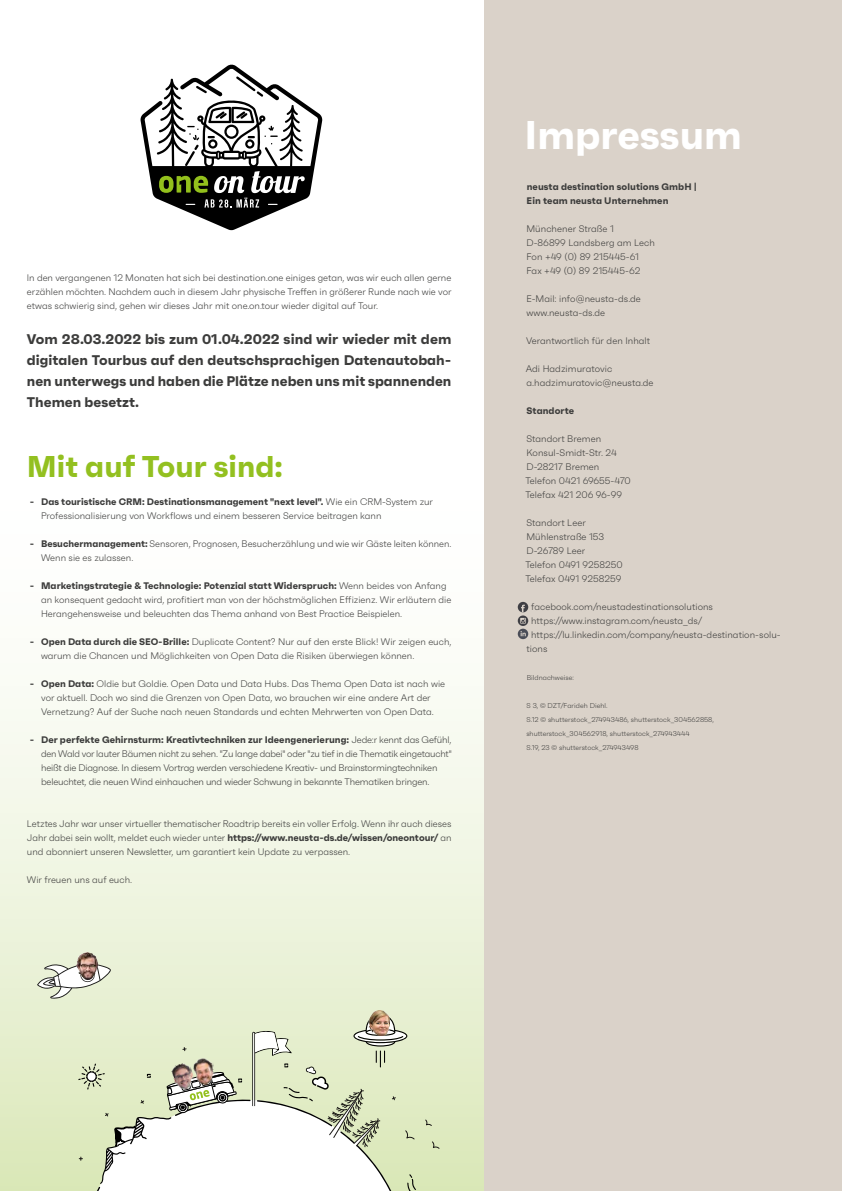
<style>
.page{position:relative;width:842px;height:1191px;background:#fff}
.page>*{position:absolute;margin:0;border:0;box-sizing:border-box;transform-origin:0 0}
.t1{font:700 40px "Faktum";color:#fff}
.t2{font:700 30px "Faktum";color:#93c020}
.t3{font:700 14px/21px "Faktum";color:#3c3c3b;text-align:justify}
.t4{font:300 9.5px/14px "Faktum";color:#3c3c3b}
.t5{font:300 9.5px/14px "Faktum";letter-spacing:-.02em;color:#3c3c3b}
.t6{font:700 9.5px/14px "Faktum";letter-spacing:.005em;color:#3c3c3b}
.t7{font:300 7px/14px "Faktum";letter-spacing:.005em;color:#3c3c3b}
.s1{font-weight:700}
</style>
<div class="page">
<div style="left:0;top:468px;width:575px;height:723px;background:linear-gradient(to bottom,#fff,#dde9be)"></div>
<svg style="left:37px;top:961px;width:74px;height:38px"></svg>
<img style="left:369px;top:1010px;width:21px;height:4px">
<svg style="left:431px;top:1140px;width:9px;height:9px"></svg>
<svg style="left:425px;top:1119px;width:7px;height:7px"></svg>
<img style="left:76px;top:952px;width:22px;height:28px">
<svg style="left:78px;top:1014px;width:339px;height:177px"></svg>
<div style="left:484px;top:0;width:358px;height:1191px;background:#dad2c9"></div>
<svg style="left:518px;top:615px;width:10px;height:11px"></svg>
<svg style="left:518px;top:602px;width:10px;height:10px"></svg>
<svg style="left:518px;top:618px;width:10px;height:21px"></svg>
<svg style="left:140px;top:64px;width:183px;height:166px"></svg>
<p class="t4" style="left:27px;top:270px;width:426px;text-align:justify">In den vergangenen 12 Monaten hat sich bei destination.one einiges getan, was wir euch allen gerne erzählen möchten. Nachdem auch in diesem Jahr physische Treffen in größerer Runde nach wie vor etwas schwierig sind, gehen wir dieses Jahr mit one.on.tour wieder digital auf Tour.</p>
<h3 class="t3" style="left:27px;top:328px;width:426px">Vom 28.03.2022 bis zum 01.04.2022 sind wir wieder mit dem digitalen Tourbus auf den deutschsprachigen Datenautobah&shy;nen unterwegs und haben die Plätze neben uns mit spannenden Themen besetzt.</h3>
<h2 class="t2" style="left:27px;top:447px;width:257px">Mit auf Tour sind:</h2>
<p class="t4" style="left:41px;top:494px;width:393px;text-indent:-11px"><span class="s1">- Das touristische CRM: Destinationsmanagement "next level".</span> Wie ein CRM-System zur<br>Professionalisierung von Workflows und einem besseren Service beitragen kann</p>
<p class="t4" style="left:41px;top:536px;width:412px;text-indent:-11px"><span class="s1">- Besuchermanagement:</span> Sensoren, Prognosen, Besucherzählung und wie wir Gäste leiten können.<br>Wenn sie es zulassen.</p>
<p class="t4" style="left:41px;top:578px;width:412px;text-indent:-11px"><span class="s1">- Marketingstrategie &amp; Technologie: Potenzial statt Widerspruch:</span> Wenn beides von Anfang an konsequent gedacht wird, profitiert man von der höchstmöglichen Effizienz. Wir erläutern die<br>Herangehensweise und beleuchten das Thema anhand von Best Practice Beispielen.</p>
<p class="t4" style="left:41px;top:634px;width:412px;text-indent:-11px"><span class="s1">- Open Data durch die SEO-Brille:</span> Duplicate Content? Nur auf den erste Blick! Wir zeigen euch, warum die Chancen und Möglichkeiten von Open Data die Risiken überwiegen können.</p>
<p class="t4" style="left:30px;top:676px;width:417px;text-align:center"><span class="s1">- Open Data:</span> Oldie but Goldie. Open Data und Data Hubs. Das Thema Open Data ist nach wie vor aktuell. Doch wo sind die Grenzen von Open Data, wo brauchen wir eine andere Art der<br>Vernetzung? Auf der Suche nach neuen Standards und echten Mehrwerten von Open Data.</p>
<p class="t5" style="left:41px;top:732px;width:412px;text-indent:-11px"><span class="s1">- Der perfekte Gehirnsturm: Kreativtechniken zur Ideengenerierung:</span> Jede:r kennt das Gefühl, den Wald vor lauter Bäumen nicht zu sehen. "Zu lange dabei" oder "zu tief in die Thematik eingetaucht" heißt die Diagnose. In diesem Vortrag werden verschiedene Kreativ- und Brainstormingtechniken beleuchtet, die neuen Wind einhauchen und wieder Schwung in bekannte Thematiken bringen.</p>
<p class="t4" style="left:27px;top:816px;width:426px;text-align:justify">Letztes Jahr war unser virtueller thematischer Roadtrip bereits ein voller Erfolg. Wenn ihr auch dieses Jahr dabei sein wollt, meldet euch wieder unter <span class="s1">https://www.neusta-ds.de/wissen/oneontour/</span> an und abonniert unseren Newsletter, um garantiert kein Update zu verpassen.</p>
<p class="t4" style="left:27px;top:872px;width:107px">Wir freuen uns auf euch.</p>
<h1 class="t1" style="left:524px;top:110px;width:219px">Impressum</h1>
<p class="t6" style="left:527px;top:179px;width:172px">neusta destination solutions GmbH |<br>Ein team neusta Unternehmen</p>
<p class="t4" style="left:526px;top:221px;width:130px">Münchener Straße 1<br>D-86899 Landsberg am Lech<br>Fon +49 (0) 89 215445-61<br>Fax +49 (0) 89 215445-62</p>
<p class="t4" style="left:526px;top:291px;width:116px">E-Mail: info@neusta-ds.de www.neusta-ds.de</p>
<p class="t4" style="left:526px;top:333px;width:126px">Verantwortlich für den Inhalt</p>
<p class="t4" style="left:526px;top:361px;width:129px">Adi Hadzimuratovic a.hadzimuratovic@neusta.de</p>
<p class="t6" style="left:526px;top:403px;width:49px">Standorte</p>
<p class="t4" style="left:525px;top:431px;width:107px">Standort Bremen<br>Konsul-Smidt-Str. 24<br>D-28217 Bremen<br>Telefon 0421 69655-470<br>Telefax 421 206 96-99</p>
<p class="t4" style="left:525px;top:515px;width:99px">Standort Leer<br>Mühlenstraße 153<br>D-26789 Leer<br>Telefon 0491 9258250<br>Telefax 0491 9258259</p>
<p class="t4" style="left:531px;top:599px;width:183px">facebook.com/neustadestinationsolutions</p>
<p class="t4" style="left:531px;top:613px;width:172px">https://www.instagram.com/neusta_ds/</p>
<p class="t4" style="left:531px;top:627px;width:251px">https://lu.linkedin.com/company/neusta-destination-solu-</p>
<p class="t4" style="left:526px;top:641px;width:23px">tions</p>
<p class="t7" style="left:527px;top:670px;width:49px">Bildnachweise:</p>
<p class="t7" style="left:526px;top:698px;width:189px">S 3, © DZT/Farideh Diehl.<br>S.12 © shutterstock_274943486, shutterstock_304562858, shutterstock_304562918, shutterstock_274943444<br>S.19, 23 © shutterstock_274943498</p>
</div>
